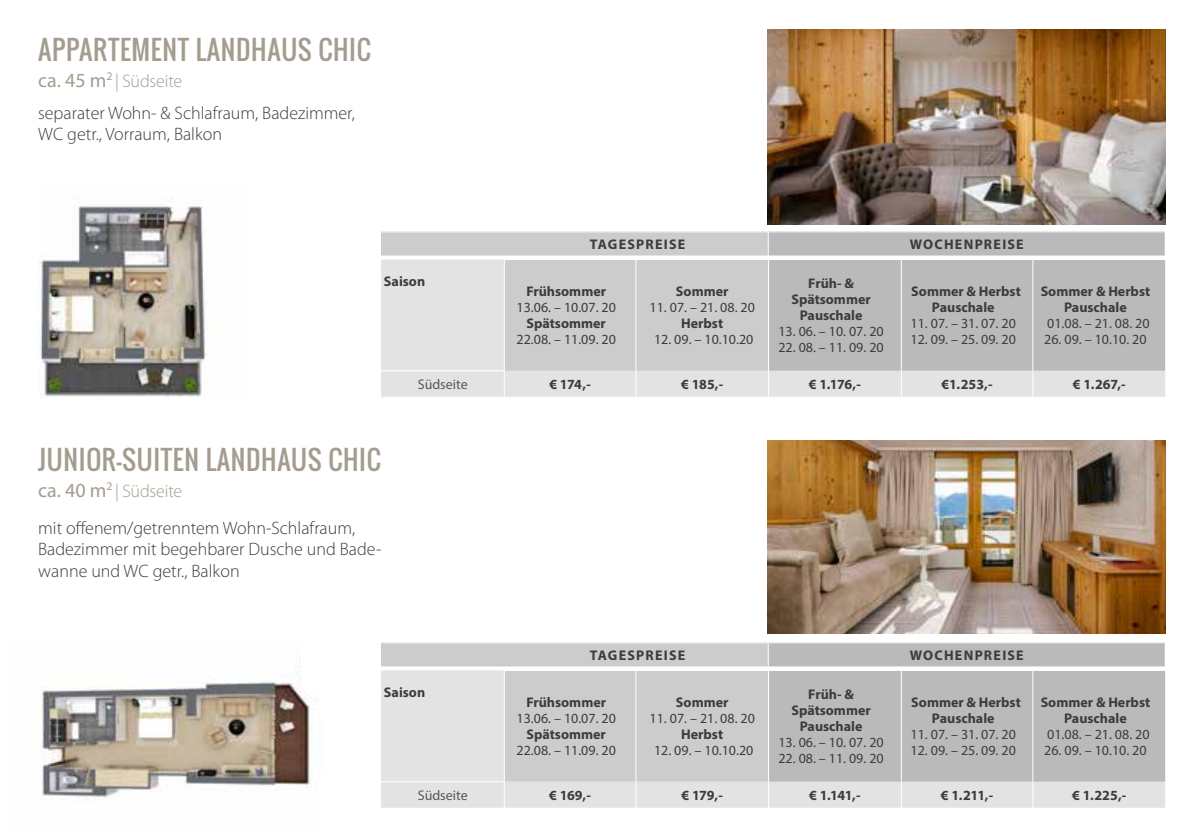
<style>
.page{position:relative;width:1191px;height:840px;background:#fff}
.page>*{position:absolute;margin:0;border:0;box-sizing:border-box;transform-origin:0 0}
.t1{font:26px "Oswald";letter-spacing:.025em;color:#a49c8f}
.t2{font:300 18px/21.6px "Myriad Pro";color:#3c3c3b}
.t3{font:300 18px "Myriad Pro";letter-spacing:-.01em;color:#a49c8f}
.t4{font:14px "Myriad Pro";color:#3c3c3b}
.t5{font:700 14px/16px "Myriad Pro";color:#3c3c3b;text-align:center}
.t6{font:700 14px "Myriad Pro";letter-spacing:.09em;color:#3c3c3b}
.t7{font:700 14px "Myriad Pro";letter-spacing:.085em;color:#3c3c3b}
.t8{font:14px "Myriad Pro";color:#575756}
.s1{font-weight:400;font-size:20px}
</style>
<div class="page">
<img style="left:38px;top:206px;width:168px;height:191px">
<img style="left:767px;top:30px;width:398px;height:194px">
<img style="left:40px;top:659px;width:277px;height:139px">
<div style="left:302px;top:633px;width:22px;height:56px;background:#fff"></div>
<img style="left:767px;top:440px;width:398px;height:193px">
<div style="left:381px;top:259px;width:784px;height:138px;background:#e3e3e3"></div>
<div style="left:769px;top:260px;width:396px;height:110px;background:#bababa"></div>
<hr style="left:768px;top:259px;width:133px;height:1px;background:#fff">
<hr style="left:901px;top:259px;width:132px;height:1px;background:#fff">
<hr style="left:1033px;top:259px;width:133px;height:1px;background:#fff">
<hr style="left:901px;top:260px;width:1px;height:110px;background:#fff">
<hr style="left:1032px;top:260px;width:1px;height:110px;background:#fff">
<svg style="left:901px;top:370px;width:1px;height:27px"></svg>
<svg style="left:1032px;top:370px;width:1px;height:27px"></svg>
<hr style="left:381px;top:370px;width:123px;height:1px;background:#fff">
<div style="left:381px;top:232px;width:387px;height:24px;background:#ccc"></div>
<div style="left:768px;top:232px;width:397px;height:24px;background:#bababa"></div>
<hr style="left:768px;top:255px;width:397px;height:1px;background:#fff">
<svg style="left:504px;top:232px;width:265px;height:165px"></svg>
<hr style="left:381px;top:255px;width:387px;height:1px;background:#fff">
<div style="left:381px;top:670px;width:784px;height:137px;background:#e3e3e3"></div>
<div style="left:769px;top:670px;width:396px;height:111px;background:#bababa"></div>
<hr style="left:901px;top:670px;width:1px;height:111px;background:#fff">
<hr style="left:1032px;top:670px;width:1px;height:111px;background:#fff">
<svg style="left:901px;top:781px;width:1px;height:26px"></svg>
<svg style="left:1032px;top:781px;width:1px;height:26px"></svg>
<hr style="left:381px;top:780px;width:123px;height:1px;background:#fff">
<div style="left:381px;top:642px;width:387px;height:24px;background:#ccc"></div>
<div style="left:768px;top:642px;width:397px;height:24px;background:#bababa"></div>
<hr style="left:768px;top:642px;width:397px;height:1px;background:#fff">
<hr style="left:381px;top:642px;width:387px;height:1px;background:#fff">
<svg style="left:504px;top:642px;width:265px;height:165px"></svg>
<hr style="left:381px;top:666px;width:387px;height:1px;background:#fff">
<h1 class="t1" style="left:38px;top:30px;width:334px">APPARTEMENT LANDHAUS CHIC</h1>
<p class="t3" style="left:38px;top:70px;width:146px"><span class="s1">ca. 45 m</span><sup>2</sup> | Südseite</p>
<p class="t2" style="left:38px;top:102px;width:318px">separater Wohn- &amp; Schlafraum, Badezimmer,<br>WC getr., Vorraum, Balkon</p>
<p class="t5" style="left:384px;top:272px;width:43px">Saison</p>
<p class="t7" style="left:590px;top:235px;width:97px">TAGESPREISE</p>
<p class="t6" style="left:909px;top:235px;width:116px">WOCHENPREISE</p>
<p class="t5" style="left:526px;top:283px;width:81px">Frühsommer</p>
<p class="t4" style="left:516px;top:299px;width:101px">13.06. – 10.07. 20</p>
<p class="t5" style="left:526px;top:315px;width:81px">Spätsommer</p>
<p class="t4" style="left:516px;top:331px;width:101px">22.08. – 11.09. 20</p>
<p class="t5" style="left:676px;top:283px;width:54px">Sommer</p>
<p class="t4" style="left:649px;top:299px;width:107px">11. 07. – 21. 08. 20</p>
<p class="t5" style="left:681px;top:315px;width:43px">Herbst</p>
<p class="t4" style="left:654px;top:331px;width:101px">12. 09. – 10.10.20</p>
<p class="t5" style="left:791px;top:275px;width:81px">Früh- &amp;<br>Spätsommer<br>Pauschale</p>
<p class="t4" style="left:778px;top:323px;width:107px">13. 06. – 10. 07. 20</p>
<p class="t4" style="left:778px;top:339px;width:107px">22. 08. – 11. 09. 20</p>
<p class="t5" style="left:911px;top:283px;width:111px">Sommer &amp; Herbst<br>Pauschale</p>
<p class="t4" style="left:910px;top:315px;width:107px">11. 07. – 31. 07. 20</p>
<p class="t4" style="left:910px;top:331px;width:107px">12. 09. – 25. 09. 20</p>
<p class="t5" style="left:1040px;top:283px;width:111px">Sommer &amp; Herbst<br>Pauschale</p>
<p class="t4" style="left:1047px;top:315px;width:104px">01.08. – 21. 08. 20</p>
<p class="t4" style="left:1044px;top:331px;width:104px">26. 09. – 10.10. 20</p>
<p class="t8" style="left:418px;top:376px;width:51px">Südseite</p>
<p class="t5" style="left:549px;top:376px;width:43px">€ 174,-</p>
<p class="t5" style="left:681px;top:376px;width:44px">€ 185,-</p>
<p class="t5" style="left:809px;top:376px;width:54px">€ 1.176,-</p>
<p class="t5" style="left:941px;top:376px;width:53px">€1.253,-</p>
<p class="t5" style="left:1072px;top:376px;width:54px">€ 1.267,-</p>
<h1 class="t1" style="left:38px;top:439px;width:344px">JUNIOR-SUITEN LANDHAUS CHIC</h1>
<p class="t3" style="left:38px;top:479px;width:146px"><span class="s1">ca. 40 m</span><sup>2</sup> | Südseite</p>
<p class="t2" style="left:38px;top:516px;width:345px">mit offenem/getrenntem Wohn-Schlafraum,<br>Badezimmer mit begehbarer Dusche und Bade&shy;wanne und WC getr., Balkon</p>
<p class="t5" style="left:384px;top:683px;width:43px">Saison</p>
<p class="t7" style="left:590px;top:646px;width:97px">TAGESPREISE</p>
<p class="t6" style="left:909px;top:646px;width:116px">WOCHENPREISE</p>
<p class="t5" style="left:526px;top:693px;width:81px">Frühsommer</p>
<p class="t4" style="left:516px;top:709px;width:101px">13.06. – 10.07. 20</p>
<p class="t5" style="left:526px;top:725px;width:81px">Spätsommer</p>
<p class="t4" style="left:516px;top:741px;width:101px">22.08. – 11.09. 20</p>
<p class="t5" style="left:676px;top:693px;width:54px">Sommer</p>
<p class="t4" style="left:649px;top:709px;width:107px">11. 07. – 21. 08. 20</p>
<p class="t5" style="left:681px;top:725px;width:43px">Herbst</p>
<p class="t4" style="left:654px;top:741px;width:101px">12. 09. – 10.10.20</p>
<p class="t5" style="left:791px;top:685px;width:81px">Früh- &amp;<br>Spätsommer<br>Pauschale</p>
<p class="t4" style="left:778px;top:733px;width:107px">13. 06. – 10. 07. 20</p>
<p class="t4" style="left:778px;top:749px;width:107px">22. 08. – 11. 09. 20</p>
<p class="t5" style="left:911px;top:693px;width:111px">Sommer &amp; Herbst<br>Pauschale</p>
<p class="t4" style="left:910px;top:725px;width:107px">11. 07. – 31. 07. 20</p>
<p class="t4" style="left:910px;top:741px;width:107px">12. 09. – 25. 09. 20</p>
<p class="t5" style="left:1040px;top:693px;width:111px">Sommer &amp; Herbst<br>Pauschale</p>
<p class="t4" style="left:1047px;top:725px;width:104px">01.08. – 21. 08. 20</p>
<p class="t4" style="left:1044px;top:741px;width:104px">26. 09. – 10.10. 20</p>
<p class="t8" style="left:418px;top:786px;width:51px">Südseite</p>
<p class="t5" style="left:549px;top:786px;width:44px">€ 169,-</p>
<p class="t5" style="left:681px;top:786px;width:43px">€ 179,-</p>
<p class="t5" style="left:809px;top:786px;width:53px">€ 1.141,-</p>
<p class="t5" style="left:941px;top:786px;width:54px">€ 1.211,-</p>
<p class="t5" style="left:1072px;top:786px;width:56px">€ 1.225,-</p>
</div>
